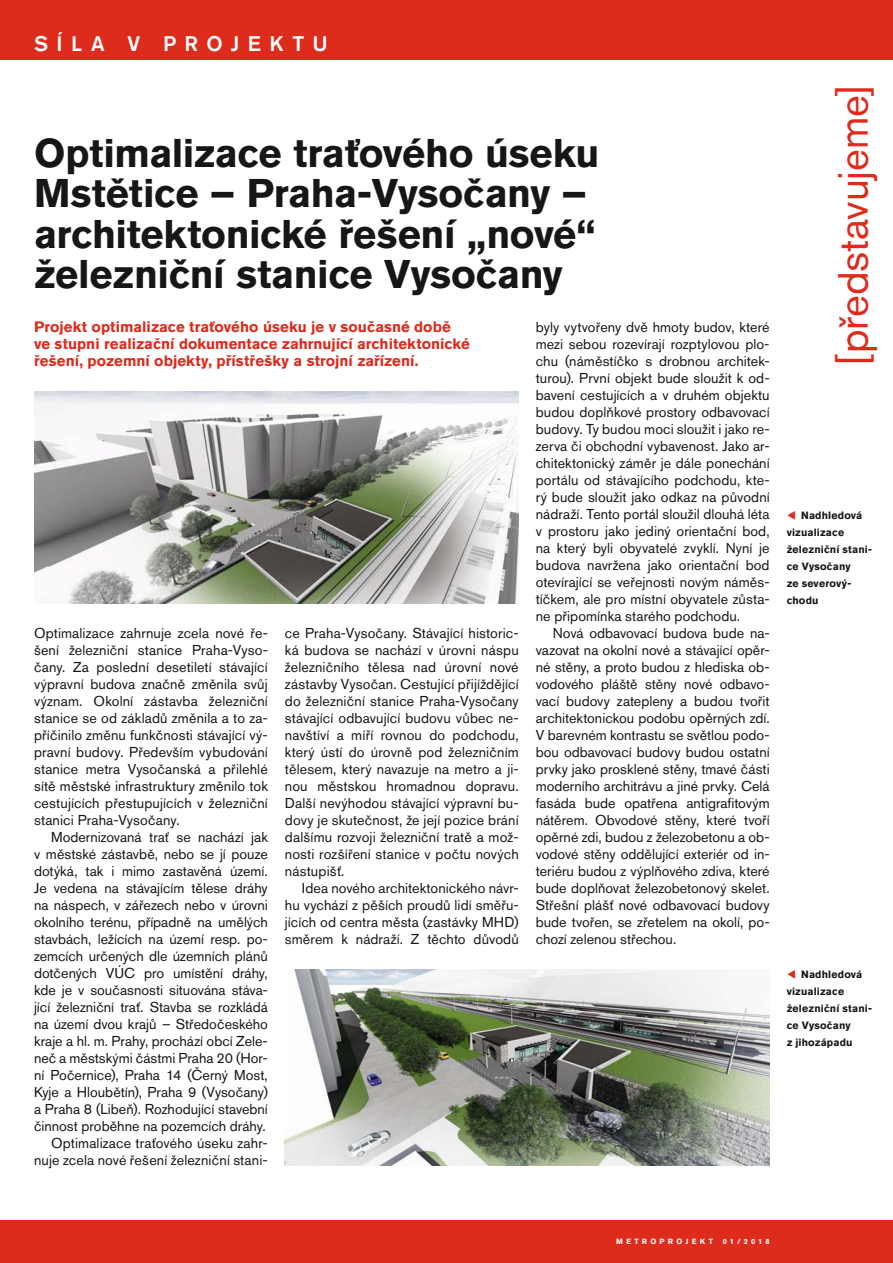
<style>
.page{position:relative;width:893px;height:1263px;background:#fff}
.page>*{position:absolute;margin:0;border:0;box-sizing:border-box;transform-origin:0 0}
.t1{font:42px "Akzidenz Grotesk CE";letter-spacing:-.005em;color:#dd2b1c}
.t2{font:700 39.75px/40.5px "Akzidenz Grotesk CE";letter-spacing:-.01em;color:#151616}
.t3{font:500 21px "Akzidenz Grotesk CE";letter-spacing:.405em;color:#fff}
.t4{font:700 15px/17px "Akzidenz Grotesk CE";color:#dd2b1c}
.t5{font:14.25px/17px "Akzidenz Grotesk CE";color:#151616;text-align:justify}
.t6{font:700 10.5px/17px "Akzidenz Grotesk CE";letter-spacing:.015em;color:#151616}
.t7{font:700 7.5px "Akzidenz Grotesk CE";letter-spacing:.43em;color:#fff}
.s1{color:#dd2b1c}
</style>
<div class="page">
<div style="left:0;top:0;width:893px;height:60px;background:#dd2b1c"></div>
<img style="left:285px;top:969px;width:485px;height:196px">
<img style="left:34px;top:391px;width:485px;height:213px">
<div style="left:0;top:1220px;width:893px;height:43px;background:#dd2b1c"></div>
<h3 class="t3" style="left:34px;top:36px;width:295px">SÍLA V PROJEKTU</h3>
<h2 class="t2" style="left:34px;top:137px;width:567px">Optimalizace traťového úseku<br>Mstětice – Praha-Vysočany – architektonické řešení „nové“ železniční stanice Vysočany</h2>
<p class="t4" style="left:34px;top:320px;width:437px">Projekt optimalizace traťového úseku je v současné době ve stupni realizační dokumentace zahrnující architektonické řešení, pozemní objekty, přístřešky a strojní zařízení.</p>
<p class="t5" style="left:34px;top:626px;width:235px">Optimalizace zahrnuje zcela nové ře&shy;šení železniční stanice Praha-Vyso&shy;čany. Za poslední desetiletí stávající výpravní budova značně změnila svůj význam. Okolní zástavba železniční stanice se od základů změnila a to za&shy;příčinilo změnu funkčnosti stávající vý&shy;pravní budovy. Především vybudování stanice metra Vysočanská a přilehlé sítě městské infrastruktury změnilo tok cestujících přestupujících v železniční stanici Praha-Vysočany.</p>
<p class="t5" style="left:34px;top:830px;width:235px;text-align:right">Modernizovaná trať se nachází jak<br>v městské zástavbě, nebo se jí pouze dotýká, tak i mimo zastavěná území.<br>Je vedena na stávajícím tělese dráhy na náspech, v zářezech nebo v úrovni okolního terénu, případně na umělých stavbách, ležících na území resp. po&shy;zemcích určených dle územních plánů dotčených VÚC pro umístění dráhy, kde je v současnosti situována stáva&shy;jící železniční trať. Stavba se rozkládá na území dvou krajů – Středočeského kraje a hl. m. Prahy, prochází obcí Zele&shy;neč a městskými částmi Praha 20 (Hor&shy;ní Počernice), Praha 14 (Černý Most, Kyje a Hloubětín), Praha 9 (Vysočany) a Praha 8 (Libeň). Rozhodující stavební činnost proběhne na pozemcích dráhy.<br>Optimalizace traťového úseku zahr&shy;nuje zcela nové řešení železniční stani-</p>
<p class="t5" style="left:285px;top:626px;width:235px">ce Praha-Vysočany. Stávající historic&shy;ká budova se nachází v úrovni náspu železničního tělesa nad úrovní nové zástavby Vysočan. Cestující přijíždějící do železniční stanice Praha-Vysočany stávající odbavující budovu vůbec ne&shy;navštíví a míří rovnou do podchodu, který ústí do úrovně pod železničním tělesem, který navazuje na metro a ji&shy;nou městskou hromadnou dopravu.<br>Další nevýhodou stávající výpravní bu&shy;dovy je skutečnost, že její pozice brání dalšímu rozvoji železniční tratě a mož&shy;nosti rozšíření stanice v počtu nových nástupišť.</p>
<p class="t5" style="left:285px;top:881px;width:235px;text-indent:17px">Idea nového architektonického návr&shy;hu vychází z pěších proudů lidí směřu&shy;jících od centra města (zastávky MHD) směrem k nádraží. Z těchto důvodů</p>
<p class="t5" style="left:536px;top:320px;width:235px">byly vytvořeny dvě hmoty budov, které mezi sebou rozevírají rozptylovou plo&shy;chu (náměstíčko s drobnou architek&shy;turou). První objekt bude sloužit k od&shy;bavení cestujících a v druhém objektu budou doplňkové prostory odbavovací budovy. Ty budou moci sloužit i jako re&shy;zerva či obchodní vybavenost. Jako ar&shy;chitektonický záměr je dále ponechání portálu od stávajícího podchodu, kte&shy;rý bude sloužit jako odkaz na původní nádraží. Tento portál sloužil dlouhá léta v prostoru jako jediný orientační bod, na který byli obyvatelé zvyklí. Nyní je budova navržena jako orientační bod otevírající se veřejnosti novým náměs&shy;tíčkem, ale pro místní obyvatele zůsta&shy;ne připomínka starého podchodu.</p>
<p class="t5" style="left:536px;top:626px;width:235px;text-indent:17px">Nová odbavovací budova bude na&shy;vazovat na okolní nové a stávající opěr&shy;né stěny, a proto budou z hlediska ob&shy;vodového pláště stěny nové odbavo&shy;vací budovy zatepleny a budou tvořit architektonickou podobu opěrných zdí.<br>V barevném kontrastu se světlou podo&shy;bou odbavovací budovy budou ostatní prvky jako prosklené stěny, tmavé části moderního architrávu a jiné prvky. Celá fasáda bude opatřena antigrafitovým nátěrem. Obvodové stěny, které tvoří opěrné zdi, budou z železobetonu a ob&shy;vodové stěny oddělující exteriér od in&shy;teriéru budou z výplňového zdiva, které bude doplňovat železobetonový skelet.<br>Střešní plášť nové odbavovací budovy bude tvořen, se zřetelem na okolí, po&shy;chozí zelenou střechou.</p>
<h1 class="t1" style="left:838px;top:365px;width:281px;rotate:-90deg">[představujeme]</h1>
<p class="t6" style="left:787px;top:508px;width:87px"><span class="s1">▼</span> Nadhledová vizualizace železniční stani&shy;ce Vysočany<br>ze severový&shy;chodu</p>
<p class="t6" style="left:787px;top:967px;width:87px"><span class="s1">▼</span> Nadhledová vizualizace železniční stani&shy;ce Vysočany<br>z jihozápadu</p>
<p class="t7" style="left:616px;top:1238px;width:98px">METROPROJEKT</p>
<p class="t7" style="left:723px;top:1238px;width:48px">01/2018</p>
</div>
